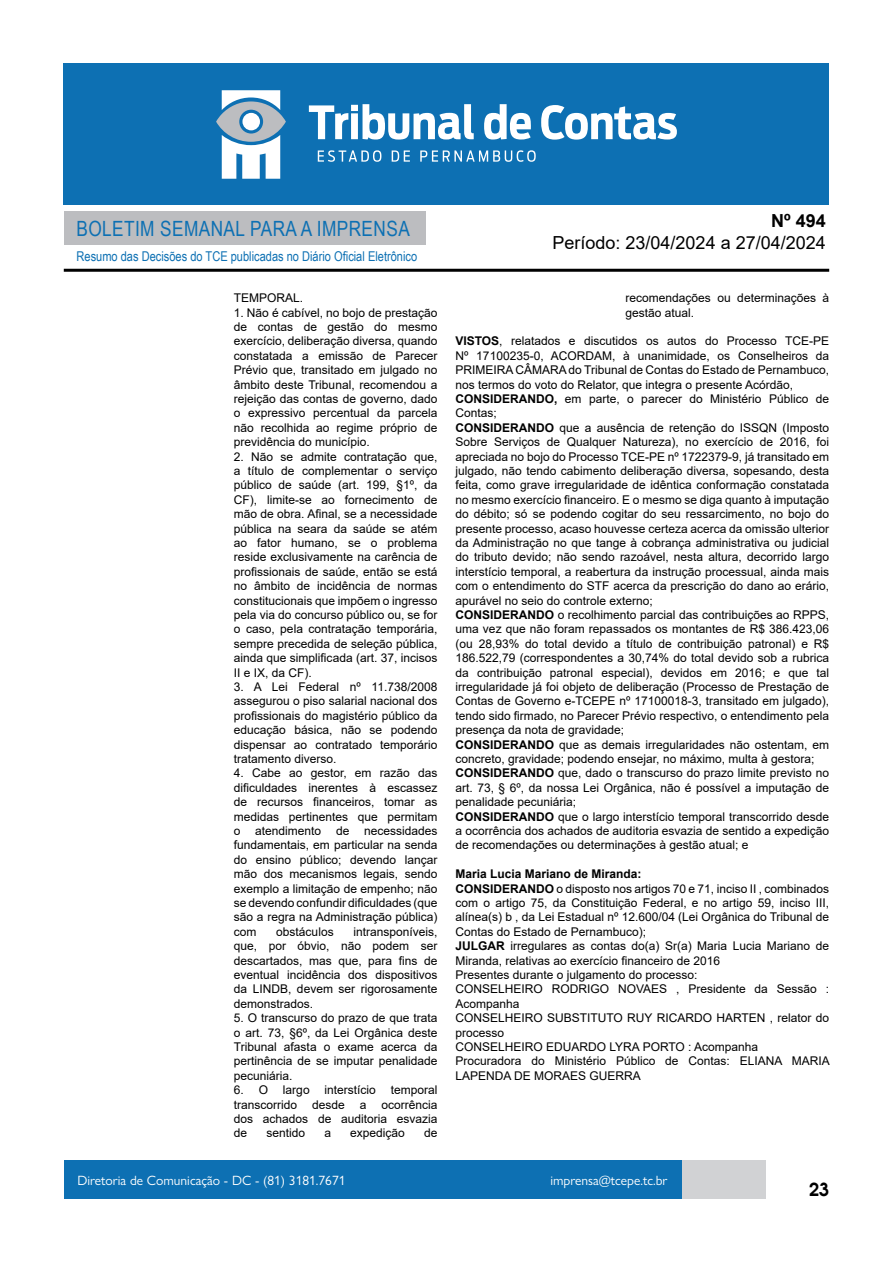
<style>
.page{position:relative;width:893px;height:1263px;background:#fff}
.page>*{position:absolute;margin:0;border:0;box-sizing:border-box;transform-origin:0 0}
.t1{font:21px "Arial Narrow";letter-spacing:.02em;color:#0d70b3}
.t2{font:18px "Arial";color:#000}
.t3{font:700 18px "Arial";color:#000}
.t4{font:600 18px "Avant Garde";color:#000}
.t5{font:13.5px "Gill Sans Nova";color:#fff}
.t6{font:13.5px "Arial Narrow";color:#0d70b3}
.t7{font:12px/14.4px "Arial";color:#000;text-align:justify}
.t8{font:700 12px "Arial";color:#000}
.s1{font-weight:700}
</style>
<div class="page">
<div style="left:148px;top:1160px;width:617px;height:39px;background:#d1d2d4"></div>
<div style="left:64px;top:211px;width:361px;height:33px;background:#bcbdc0"></div>
<hr style="left:64px;top:269px;width:765px;height:3px;background:#000">
<div style="left:64px;top:64px;width:765px;height:141px;background:#0d70b3"></div>
<svg style="left:309px;top:104px;width:165px;height:36px"></svg>
<svg style="left:484px;top:104px;width:47px;height:36px"></svg>
<svg style="left:541px;top:105px;width:136px;height:35px"></svg>
<svg style="left:318px;top:150px;width:63px;height:12px"></svg>
<svg style="left:392px;top:150px;width:18px;height:12px"></svg>
<svg style="left:420px;top:150px;width:116px;height:12px"></svg>
<svg style="left:216px;top:90px;width:70px;height:89px"></svg>
<div style="left:64px;top:1160px;width:617px;height:39px;background:#0d70b3"></div>
<h1 class="t1" style="left:77px;top:213px;width:335px">BOLETIM SEMANAL PARA A IMPRENSA</h1>
<p class="t6" style="left:77px;top:246px;width:342px">Resumo das Decisões do TCE publicadas no Diário Oficial Eletrônico</p>
<p class="t7" style="left:234px;top:291px;width:71px">TEMPORAL.</p>
<p class="t7" style="left:234px;top:305px;width:205px">1. Não é cabível, no bojo de prestação de contas de gestão do mesmo exercício, deliberação diversa, quando constatada a emissão de Parecer Prévio que, transitado em julgado no âmbito deste Tribunal, recomendou a rejeição das contas de governo, dado o expressivo percentual da parcela não recolhida ao regime próprio de previdência do município.</p>
<p class="t7" style="left:234px;top:449px;width:205px">2. Não se admite contratação que, a título de complementar o serviço público de saúde (art. 199, §1º, da CF), limite-se ao fornecimento de mão de obra. Afinal, se a necessidade pública na seara da saúde se atém ao fator humano, se o problema reside exclusivamente na carência de profissionais de saúde, então se está no âmbito de incidência de normas constitucionais que impõem o ingresso pela via do concurso público ou, se for o caso, pela contratação temporária, sempre precedida de seleção pública, ainda que simplificada (art. 37, incisos II e IX, da CF).</p>
<p class="t7" style="left:234px;top:679px;width:205px">3. A Lei Federal nº 11.738/2008 assegurou o piso salarial nacional dos profissionais do magistério público da educação básica, não se podendo dispensar ao contratado temporário tratamento diverso.</p>
<p class="t7" style="left:234px;top:766px;width:205px">4. Cabe ao gestor, em razão das dificuldades inerentes à escassez de recursos financeiros, tomar as medidas pertinentes que permitam o atendimento de necessidades fundamentais, em particular na senda do ensino público; devendo lançar mão dos mecanismos legais, sendo exemplo a limitação de empenho; não se devendo confundir dificuldades (que são a regra na Administração pública) com</p>
<p class="t7" style="left:234px;top:924px;width:205px;text-indent:120px">intransponíveis, que, por óbvio, não podem ser descartados, mas que, para fins de eventual incidência dos dispositivos da LINDB, devem ser rigorosamente demonstrados.</p>
<p class="t7" style="left:234px;top:1011px;width:205px">5. O transcurso do prazo de que trata o art. 73, §6º, da Lei Orgânica deste Tribunal afasta o exame acerca da pertinência de se imputar penalidade pecuniária.</p>
<p class="t7" style="left:234px;top:1083px;width:205px">6. O largo interstício temporal transcorrido desde a ocorrência dos achados de auditoria esvazia de</p>
<p class="t7" style="left:276px;top:924px;width:59px">obstáculos</p>
<p class="t7" style="left:266px;top:1126px;width:40px">sentido</p>
<p class="t7" style="left:324px;top:1126px;width:8px">a</p>
<p class="t7" style="left:350px;top:1126px;width:56px">expedição</p>
<p class="t7" style="left:424px;top:1126px;width:15px">de</p>
<h2 class="t3" style="left:771px;top:208px;width:56px">Nº 494</h2>
<h2 class="t2" style="left:552px;top:230px;width:275px">Período: 23/04/2024 a 27/04/2024</h2>
<p class="t7" style="left:626px;top:291px;width:205px">recomendações ou determinações à gestão atual.</p>
<p class="t7" style="left:455px;top:334px;width:375px"><span class="s1">VISTOS</span>, relatados e discutidos os autos do Processo TCE-PE Nº 17100235-0, ACORDAM, à unanimidade, os Conselheiros da PRIMEIRA CÂMARA do Tribunal de Contas do Estado de Pernambuco, nos termos do voto do Relator, que integra o presente Acórdão,</p>
<p class="t7" style="left:455px;top:391px;width:375px"><span class="s1">CONSIDERANDO,</span> em parte, o parecer do Ministério Público de<br>Contas;</p>
<p class="t7" style="left:455px;top:420px;width:375px"><span class="s1">CONSIDERANDO</span> que a ausência de retenção do ISSQN (Imposto Sobre Serviços de Qualquer Natureza), no exercício de 2016, foi apreciada no bojo do Processo TCE-PE nº 1722379-9, já transitado em julgado, não tendo cabimento deliberação diversa, sopesando, desta feita, como grave irregularidade de idêntica conformação constatada no mesmo exercício financeiro. E o mesmo se diga quanto à imputação do débito; só se podendo cogitar do seu ressarcimento, no bojo do presente processo, acaso houvesse certeza acerca da omissão ulterior da Administração no que tange à cobrança administrativa ou judicial do tributo devido; não sendo razoável, nesta altura, decorrido largo interstício temporal, a reabertura da instrução processual, ainda mais com o entendimento do STF acerca da prescrição do dano ao erário, apurável no seio do controle externo;</p>
<p class="t7" style="left:455px;top:607px;width:375px"><span class="s1">CONSIDERANDO</span> o recolhimento parcial das contribuições ao RPPS, uma vez que não foram repassados os montantes de R$ 386.423,06 (ou 28,93% do total devido a título de contribuição patronal) e R$ 186.522,79 (correspondentes a 30,74% do total devido sob a rubrica da contribuição patronal especial), devidos em 2016; e que tal irregularidade já foi objeto de deliberação (Processo de Prestação de Contas de Governo e-TCEPE nº 17100018-3, transitado em julgado), tendo sido firmado, no Parecer Prévio respectivo, o entendimento pela presença da nota de gravidade;</p>
<p class="t7" style="left:455px;top:737px;width:375px"><span class="s1">CONSIDERANDO</span> que as demais irregularidades não ostentam, em concreto, gravidade; podendo ensejar, no máximo, multa à gestora;</p>
<p class="t7" style="left:455px;top:766px;width:375px"><span class="s1">CONSIDERANDO</span> que, dado o transcurso do prazo limite previsto no art. 73, § 6º, da nossa Lei Orgânica, não é possível a imputação de penalidade pecuniária;</p>
<p class="t7" style="left:455px;top:809px;width:375px"><span class="s1">CONSIDERANDO</span> que o largo interstício temporal transcorrido desde a ocorrência dos achados de auditoria esvazia de sentido a expedição de recomendações ou determinações à gestão atual; e</p>
<p class="t8" style="left:455px;top:865px;width:188px">Maria Lucia Mariano de Miranda:</p>
<p class="t7" style="left:455px;top:881px;width:375px"><span class="s1">CONSIDERANDO</span> o disposto nos artigos 70 e 71, inciso II , combinados com o artigo 75, da Constituição Federal, e no artigo 59, inciso III, alínea(s) b , da Lei Estadual nº 12.600/04 (Lei Orgânica do Tribunal de Contas do Estado de Pernambuco);</p>
<p class="t7" style="left:455px;top:939px;width:375px"><span class="s1">JULGAR</span> irregulares as contas do(a) Sr(a) Maria Lucia Mariano de<br>Miranda, relativas ao exercício financeiro de 2016</p>
<p class="t7" style="left:455px;top:967px;width:244px">Presentes durante o julgamento do processo:</p>
<p class="t7" style="left:455px;top:982px;width:375px">CONSELHEIRO RODRIGO NOVAES , Presidente da Sessão :<br>Acompanha</p>
<p class="t7" style="left:455px;top:1011px;width:375px">CONSELHEIRO SUBSTITUTO RUY RICARDO HARTEN , relator do processo</p>
<p class="t7" style="left:455px;top:1039px;width:304px">CONSELHEIRO EDUARDO LYRA PORTO : Acompanha</p>
<p class="t7" style="left:455px;top:1054px;width:376px">Procuradora do Ministério Público de Contas: ELIANA MARIA<br>LAPENDA DE MORAES GUERRA</p>
<p class="t5" style="left:77px;top:1172px;width:270px">Diretoria de Comunicação - DC - (81) 3181.7671</p>
<p class="t5" style="left:550px;top:1172px;width:119px">imprensa@tcepe.tc.br</p>
<h2 class="t4" style="left:809px;top:1177px;width:22px">23</h2>
</div>
